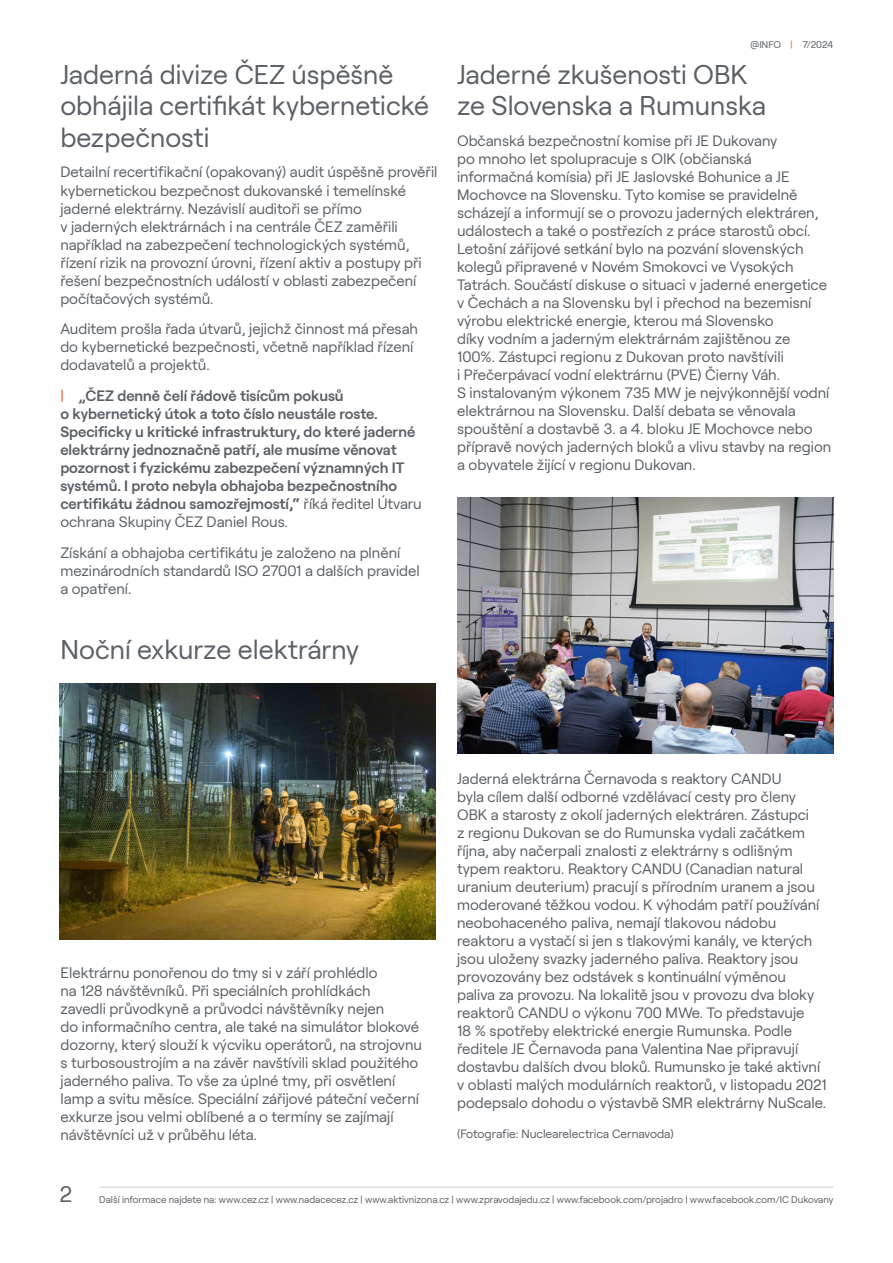
<style>
.page{position:relative;width:893px;height:1263px;background:#fff}
.page>*{position:absolute;margin:0;border:0;box-sizing:border-box;transform-origin:0 0}
.nadpis_clanku{font:27px/31.5px "Roobert CEZ";color:#5b6166}
.t1{font:22.5px "Roobert CEZ";color:#5b6166}
.nadpis_clanku-2{font:15px/18px "Roobert CEZ";color:#5b6166}
.nadpis_clanku-3{font:600 15px/18px "Roobert CEZ";color:#5b6166}
.nadpis_clanku-4{font:12px "Roobert CEZ";color:#5b6166}
.t2{font:9.75px "Roobert CEZ";color:#5b6166}
.s1{font-weight:400;color:#f15d31}
.s2{font-weight:400}
.s3{color:#f15d31}
</style>
<div class="page">
<hr style="left:99px;top:1186px;width:734px;height:2px;background:#dadfe3">
<img style="left:60px;top:684px;width:376px;height:255px">
<img style="left:457px;top:497px;width:376px;height:257px">
<p class="nadpis_clanku" style="left:60px;top:56px;width:370px">Jaderná divize ČEZ úspěšně obhájila certifikát kybernetické bezpečnosti</p>
<p class="nadpis_clanku-2" style="left:60px;top:162px;width:379px">Detailní recertifikační (opakovaný) audit úspěšně prověřil kybernetickou bezpečnost dukovanské i temelínské jaderné elektrárny. Nezávislí auditoři se přímo<br>v jaderných elektrárnách i na centrále ČEZ zaměřili například na zabezpečení technologických systémů, řízení rizik na provozní úrovni, řízení aktiv a postupy při řešení bezpečnostních událostí v oblasti zabezpečení počítačových systémů.</p>
<p class="nadpis_clanku-2" style="left:60px;top:319px;width:359px">Auditem prošla řada útvarů, jejichž činnost má přesah do kybernetické bezpečnosti, včetně například řízení dodavatelů a projektů.</p>
<p class="nadpis_clanku-3" style="left:60px;top:385px;width:363px"><span class="s1">|</span> „ČEZ denně čelí řádově tisícům pokusů<br>o kybernetický útok a toto číslo neustále roste.<br>Specificky u kritické infrastruktury, do které jaderné elektrárny jednoznačně patří, ale musíme věnovat pozornost i fyzickému zabezpečení významných IT systémů. I proto nebyla obhajoba bezpečnostního certifikátu žádnou samozřejmostí,“ <span class="s2">říká ředitel Útvaru ochrana Skupiny ČEZ Daniel Rous.</span></p>
<p class="nadpis_clanku-2" style="left:60px;top:542px;width:361px">Získání a obhajoba certifikátu je založeno na plnění mezinárodních standardů ISO 27001 a dalších pravidel a opatření.</p>
<p class="nadpis_clanku" style="left:61px;top:631px;width:300px">Noční exkurze elektrárny</p>
<p class="t2" style="left:751px;top:38px;width:84px">@INFO <span class="s3">|</span> 7/2024</p>
<p class="nadpis_clanku" style="left:457px;top:56px;width:311px">Jaderné zkušenosti OBK ze Slovenska a Rumunska</p>
<p class="nadpis_clanku-2" style="left:457px;top:131px;width:376px">Občanská bezpečnostní komise při JE Dukovany<br>po mnoho let spolupracuje s OIK (občianská informačná komísia) při JE Jaslovské Bohunice a JE Mochovce na Slovensku. Tyto komise se pravidelně scházejí a informují se o provozu jaderných elektráren, událostech a také o postřezích z práce starostů obcí.<br>Letošní zářijové setkání bylo na pozvání slovenských kolegů připravené v Novém Smokovci ve Vysokých Tatrách. Součástí diskuse o situaci v jaderné energetice v Čechách a na Slovensku byl i přechod na bezemisní výrobu elektrické energie, kterou má Slovensko<br>díky vodním a jaderným elektrárnám zajištěnou ze 100%. Zástupci regionu z Dukovan proto navštívili<br>i Přečerpávací vodní elektrárnu (PVE) Čierny Váh.<br>S instalovaným výkonem 735 MW je nejvýkonnější vodní elektrárnou na Slovensku. Další debata se věnovala spouštění a dostavbě 3. a 4. bloku JE Mochovce nebo přípravě nových jaderných bloků a vlivu stavby na region a obyvatele žijící v regionu Dukovan.</p>
<p class="nadpis_clanku-2" style="left:61px;top:962px;width:363px">Elektrárnu ponořenou do tmy si v září prohlédlo<br>na 128 návštěvníků. Při speciálních prohlídkách<br>zavedli průvodkyně a průvodci návštěvníky nejen<br>do informačního centra, ale také na simulátor blokové dozorny, který slouží k výcviku operátorů, na strojovnu s turbosoustrojím a na závěr navštívili sklad použitého jaderného paliva. To vše za úplné tmy, při osvětlení lamp a svitu měsíce. Speciální zářijové páteční večerní exkurze jsou velmi oblíbené a o termíny se zajímají návštěvníci už v průběhu léta.</p>
<p class="nadpis_clanku-2" style="left:457px;top:768px;width:371px">Jaderná elektrárna Černavoda s reaktory CANDU<br>byla cílem další odborné vzdělávací cesty pro členy OBK a starosty z okolí jaderných elektráren. Zástupci<br>z regionu Dukovan se do Rumunska vydali začátkem října, aby načerpali znalosti z elektrárny s odlišným typem reaktoru. Reaktory CANDU (Canadian natural uranium deuterium) pracují s přírodním uranem a jsou moderované těžkou vodou. K výhodám patří používání neobohaceného paliva, nemají tlakovou nádobu reaktoru a vystačí si jen s tlakovými kanály, ve kterých jsou uloženy svazky jaderného paliva. Reaktory jsou provozovány bez odstávek s kontinuální výměnou paliva za provozu. Na lokalitě jsou v provozu dva bloky reaktorů CANDU o výkonu 700 MWe. To představuje<br>18 % spotřeby elektrické energie Rumunska. Podle ředitele JE Černavoda pana Valentina Nae připravují dostavbu dalších dvou bloků. Rumunsko je také aktivní v oblasti malých modulárních reaktorů, v listopadu 2021 podepsalo dohodu o výstavbě SMR elektrárny NuScale.</p>
<p class="nadpis_clanku-4" style="left:457px;top:1125px;width:218px">(Fotografie: Nuclearelectrica Cernavoda)</p>
<h2 class="t1" style="left:60px;top:1177px;width:14px">2</h2>
<p class="t2" style="left:99px;top:1192px;width:736px">Další informace najdete na: www.cez.cz | www.nadacecez.cz | www.aktivnizona.cz | www.zpravodajedu.cz | www.facebook.com/projadro | www.facebook.com/IC Dukovany</p>
</div>
